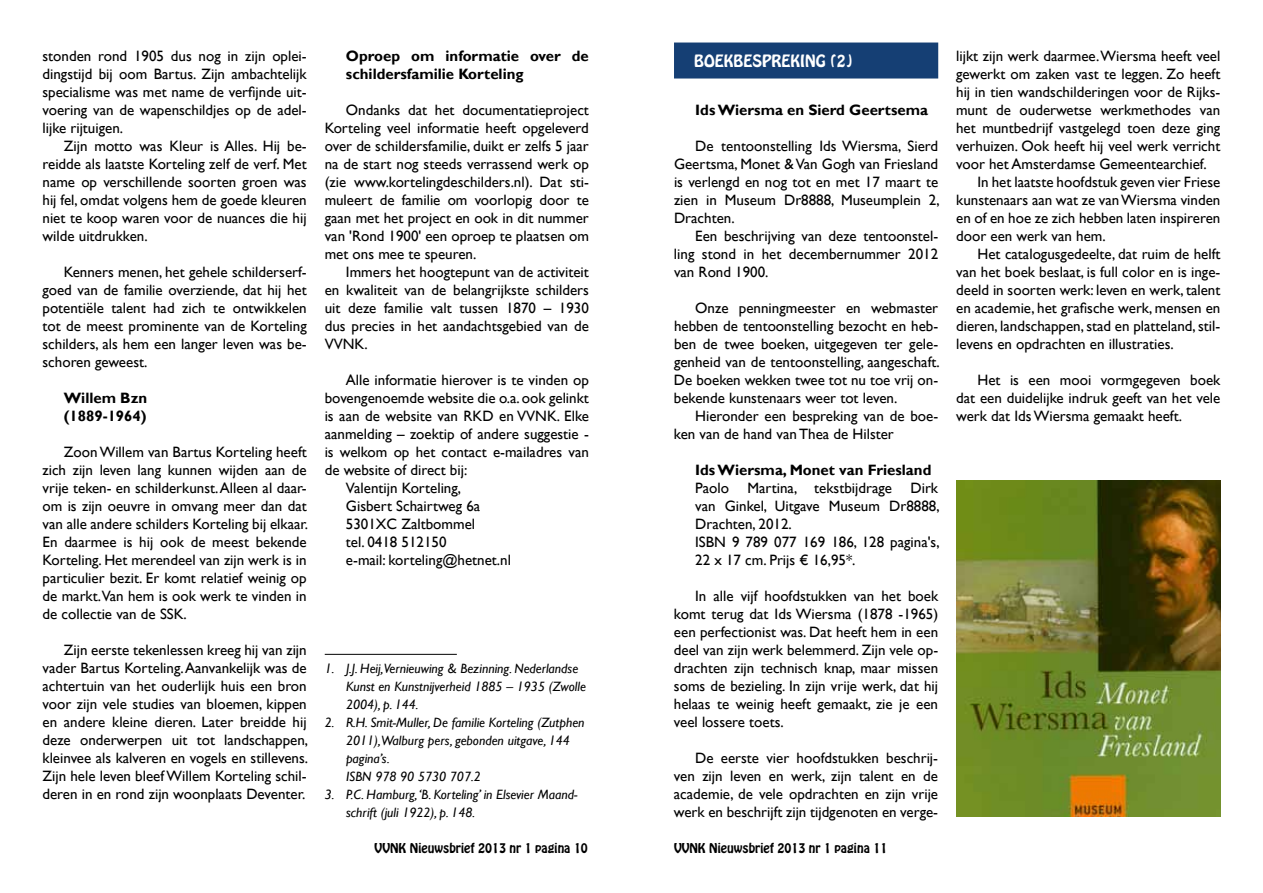
<style>
.page{position:relative;width:1263px;height:893px;background:#fff}
.page>*{position:absolute;margin:0;border:0;box-sizing:border-box;transform-origin:0 0}
.t1{font:15px/18px "Gill Sans";color:#000;text-align:justify}
.t2{font:700 15px/18px "Gill Sans";color:#000}
.t3{font:15px "Hobo Std";color:#fff}
.t4{font:italic 13.5px/18px "Gill Sans";color:#000}
.t5{font:12px "Hobo Std";color:#000}
</style>
<div class="page">
<div style="left:678px;top:46px;width:256px;height:29px;background:#153f74"></div>
<div style="left:674px;top:43px;width:264px;height:36px;border:8px solid #153f74"></div>
<img style="left:956px;top:481px;width:264px;height:335px">
<hr style="left:325px;top:654px;width:132px;height:1px;background:#000">
<p class="t1" style="left:43px;top:47px;width:266px">stonden rond 1905 dus nog in zijn oplei&shy;dingstijd bij oom Bartus. Zijn ambachtelijk specialisme was met name de verfijnde uit&shy;voering van de wapenschildjes op de adel&shy;lijke rijtuigen.</p>
<p class="t1" style="left:43px;top:137px;width:266px;text-indent:21px">Zijn motto was Kleur is Alles. Hij be&shy;reidde als laatste Korteling zelf de verf. Met name op verschillende soorten groen was hij fel, omdat volgens hem de goede kleuren niet te koop waren voor de nuances die hij wilde uitdrukken.</p>
<p class="t1" style="left:43px;top:263px;width:266px;text-indent:21px">Kenners menen, het gehele schilderserf&shy;goed van de familie overziende, dat hij het potentiële talent had zich te ontwikkelen tot de meest prominente van de Korteling schilders, als hem een langer leven was be&shy;schoren geweest.</p>
<p class="t2" style="left:64px;top:389px;width:85px">Willem Bzn (1889-1964)</p>
<p class="t1" style="left:43px;top:443px;width:267px;text-indent:21px">ZoonWillem van Bartus Korteling heeft zich zijn leven lang kunnen wijden aan de vrije teken- en schilderkunst.Alleen al daar&shy;om is zijn oeuvre in omvang meer dan dat van alle andere schilders Korteling bij elkaar.<br>En daarmee is hij ook de meest bekende Korteling. Het merendeel van zijn werk is in particulier bezit. Er komt relatief weinig op de markt.Van hem is ook werk te vinden in de collectie van de SSK.</p>
<p class="t1" style="left:42px;top:641px;width:267px;text-indent:21px">Zijn eerste tekenlessen kreeg hij van zijn vader Bartus Korteling.Aanvankelijk was de achtertuin van het ouderlijk huis een bron voor zijn vele studies van bloemen, kippen en andere kleine dieren. Later breidde hij deze onderwerpen uit tot landschappen, kleinvee als kalveren en vogels en stillevens.<br>Zijn hele leven bleefWillem Korteling schil&shy;deren in en rond zijn woonplaats Deventer.</p>
<p class="t2" style="left:346px;top:47px;width:244px">Oproep om informatie over de schildersfamilie Korteling</p>
<p class="t1" style="left:325px;top:101px;width:266px;text-indent:21px">Ondanks dat het documentatieproject Korteling veel informatie heeft opgeleverd over de schildersfamilie, duikt er zelfs 5 jaar na de start nog steeds verrassend werk op (zie www.kortelingdeschilders.nl). Dat sti&shy;muleert de familie om voorlopig door te gaan met het project en ook in dit nummer van 'Rond 1900' een oproep te plaatsen om met ons mee te speuren.</p>
<p class="t1" style="left:325px;top:263px;width:266px;text-indent:21px">Immers het hoogtepunt van de activiteit en kwaliteit van de belangrijkste schilders uit deze familie valt tussen 1870 – 1930 dus precies in het aandachtsgebied van de VVNK.</p>
<p class="t1" style="left:346px;top:371px;width:244px">Alle informatie hierover is te vinden op</p>
<p class="t1" style="left:325px;top:389px;width:266px">bovengenoemde website die o.a.ook gelinkt</p>
<p class="t1" style="left:325px;top:407px;width:266px">is aan de website van RKD en VVNK. Elke</p>
<p class="t1" style="left:325px;top:425px;width:266px">aanmelding – zoektip of andere suggestie -</p>
<p class="t1" style="left:325px;top:443px;width:266px">is welkom op het contact e-mailadres van</p>
<p class="t1" style="left:325px;top:461px;width:144px">de website of direct bij:</p>
<p class="t1" style="left:346px;top:479px;width:117px">Valentijn Korteling,</p>
<p class="t1" style="left:346px;top:497px;width:136px">Gisbert Schairtweg 6a</p>
<p class="t1" style="left:346px;top:515px;width:131px">5301XC Zaltbommel</p>
<p class="t1" style="left:346px;top:533px;width:102px">tel. 0418 512150</p>
<p class="t1" style="left:346px;top:551px;width:167px">e-mail: korteling@hetnet.nl</p>
<p class="t4" style="left:346px;top:659px;width:241px;text-indent:-21px">1. J.J. Heij,Vernieuwing &amp; Bezinning. Nederlandse<br>Kunst en Kunstnijverheid 1885 – 1935 (Zwolle<br>2004), p. 144.</p>
<p class="t4" style="left:346px;top:713px;width:240px;text-indent:-21px">2. R.H. Smit-Muller, De familie Korteling (Zutphen<br>2011),Walburg pers, gebonden uitgave, 144 pagina’s.<br>ISBN 978 90 5730 707.2</p>
<p class="t4" style="left:346px;top:785px;width:233px;text-indent:-21px">3. P.C. Hamburg, ‘B. Korteling’ in Elsevier Maand&shy;schrift (juli 1922), p. 148.</p>
<p class="t3" style="left:694px;top:50px;width:31px">boekbes</p>
<p class="t3" style="left:762px;top:50px;width:20px">preking</p>
<p class="t3" style="left:830px;top:50px;width:24px">(2)</p>
<p class="t2" style="left:695px;top:101px;width:234px">Ids Wiersma en Sierd Geertsema</p>
<p class="t1" style="left:674px;top:137px;width:267px;text-indent:21px">De tentoonstelling Ids Wiersma, Sierd Geertsma, Monet &amp;Van Gogh van Friesland is verlengd en nog tot en met 17 maart te zien in Museum Dr8888, Museumplein 2, Drachten.</p>
<p class="t1" style="left:674px;top:227px;width:266px;text-indent:21px">Een beschrijving van deze tentoonstel&shy;ling stond in het decembernummer 2012 van Rond 1900.</p>
<p class="t1" style="left:674px;top:299px;width:267px;text-indent:21px">Onze penningmeester en webmaster hebben de tentoonstelling bezocht en heb&shy;ben de twee boeken, uitgegeven ter gele&shy;genheid van de tentoonstelling, aangeschaft.<br>De boeken wekken twee tot nu toe vrij on&shy;bekende kunstenaars weer tot leven.</p>
<p class="t1" style="left:674px;top:407px;width:266px;text-indent:21px">Hieronder een bespreking van de boe&shy;ken van de hand van Thea de Hilster</p>
<p class="t2" style="left:695px;top:461px;width:238px">Ids Wiersma, Monet van Friesland</p>
<p class="t1" style="left:695px;top:479px;width:246px;text-align:left">Paolo Martina, tekstbijdrage Dirk van Ginkel, Uitgave Museum Dr8888,<br>Drachten, 2012.<br>ISBN 9 789 077 169 186, 128 pagina's,<br>22 x 17 cm. Prijs € 16,95*.</p>
<p class="t1" style="left:674px;top:587px;width:266px;text-indent:21px">In alle vijf hoofdstukken van het boek komt terug dat Ids Wiersma (1878 -1965) een perfectionist was. Dat heeft hem in een deel van zijn werk belemmerd. Zijn vele op&shy;drachten zijn technisch knap, maar missen soms de bezieling. In zijn vrije werk, dat hij helaas te weinig heeft gemaakt, zie je een veel lossere toets.</p>
<p class="t1" style="left:674px;top:749px;width:266px;text-indent:21px">De eerste vier hoofdstukken beschrij&shy;ven zijn leven en werk, zijn talent en de academie, de vele opdrachten en zijn vrije werk en beschrijft zijn tijdgenoten en verge-</p>
<p class="t5" style="left:375px;top:839px;width:215px">VVNK Nieuwsbrief 2013 nr 1 pagina 10</p>
<p class="t5" style="left:674px;top:839px;width:215px">VVNK Nieuwsbrief 2013 nr 1 pagina 11</p>
<p class="t1" style="left:956px;top:47px;width:266px">lijkt zijn werk daarmee.Wiersma heeft veel</p>
<p class="t1" style="left:956px;top:65px;width:266px">gewerkt om zaken vast te leggen. Zo heeft</p>
<p class="t1" style="left:956px;top:83px;width:266px">hij in tien wandschilderingen voor de Rijks-</p>
<p class="t1" style="left:956px;top:101px;width:266px">munt de ouderwetse werkmethodes van</p>
<p class="t1" style="left:956px;top:119px;width:266px">het muntbedrijf vastgelegd toen deze ging</p>
<p class="t1" style="left:956px;top:137px;width:266px">verhuizen. Ook heeft hij veel werk verricht</p>
<p class="t1" style="left:956px;top:155px;width:252px">voor het Amsterdamse Gemeentearchief.</p>
<p class="t1" style="left:977px;top:173px;width:244px">In het laatste hoofdstuk geven vier Friese</p>
<p class="t1" style="left:956px;top:191px;width:266px">kunstenaars aan wat ze vanWiersma vinden</p>
<p class="t1" style="left:956px;top:209px;width:266px">en of en hoe ze zich hebben laten inspireren</p>
<p class="t1" style="left:956px;top:227px;width:151px">door een werk van hem.</p>
<p class="t1" style="left:977px;top:245px;width:244px">Het catalogusgedeelte, dat ruim de helft</p>
<p class="t1" style="left:956px;top:263px;width:266px">van het boek beslaat, is full color en is inge-</p>
<p class="t1" style="left:956px;top:281px;width:266px">deeld in soorten werk: leven en werk,talent</p>
<p class="t1" style="left:956px;top:299px;width:266px">en academie, het grafische werk, mensen en</p>
<p class="t1" style="left:956px;top:317px;width:266px">dieren, landschappen,stad en platteland,stil-</p>
<p class="t1" style="left:956px;top:335px;width:219px">levens en opdrachten en illustraties.</p>
<p class="t1" style="left:956px;top:371px;width:266px;text-indent:21px">Het is een mooi vormgegeven boek dat een duidelijke indruk geeft van het vele werk dat IdsWiersma gemaakt heeft.</p>
</div>
